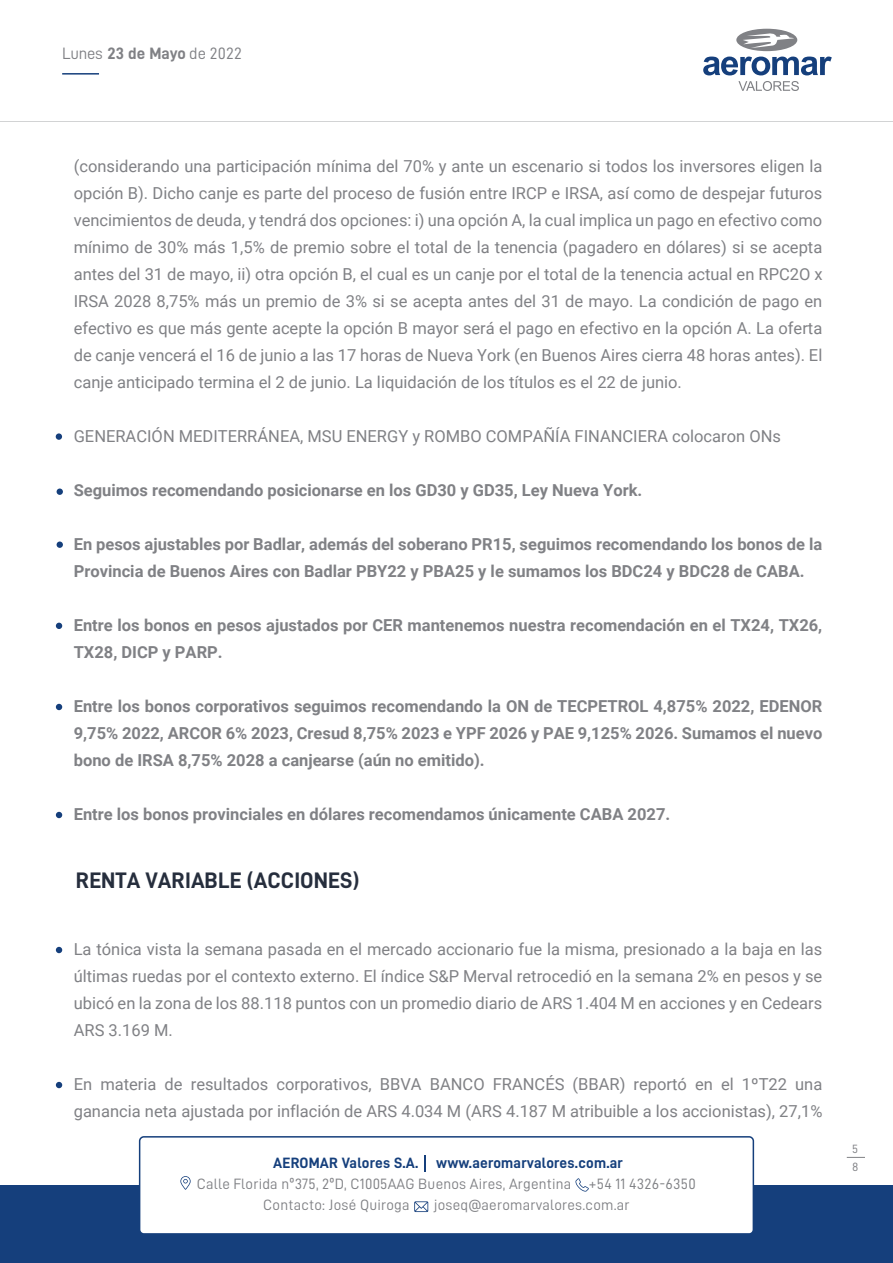
<style>
.page{position:relative;width:893px;height:1263px;background:#fff}
.page>*{position:absolute;margin:0;border:0;box-sizing:border-box;transform-origin:0 0}
.t1{font:22.5px "D DIN Bold";color:#262e3d}
.t2{font:16.5px/27px "Roboto";color:#808185;text-align:justify}
.t3{font:700 16.5px/27px "Roboto";color:#808185}
.t4{font:16.5px "D DIN";letter-spacing:-.005em;color:#808185}
.t5{font:15px/21px "D DIN";letter-spacing:.015em;color:#808185}
.t6{font:15px "D DIN Bold";letter-spacing:.015em;color:#153f7c}
.t7{font:12px "D DIN";color:#808185}
.s1{font-family:"D DIN Bold"}
</style>
<div class="page">
<div style="left:57px;top:488px;width:6px;height:7px;background:#153f7c;border-radius:50%"></div>
<div style="left:57px;top:541px;width:6px;height:7px;background:#153f7c;border-radius:50%"></div>
<svg style="left:56px;top:623px;width:6px;height:6px"></svg>
<svg style="left:56px;top:704px;width:6px;height:6px"></svg>
<svg style="left:56px;top:812px;width:6px;height:6px"></svg>
<svg style="left:56px;top:1082px;width:6px;height:6px"></svg>
<svg style="left:56px;top:947px;width:6px;height:6px"></svg>
<div style="left:56px;top:433px;width:6px;height:7px;background:#153f7c;border-radius:50%"></div>
<hr style="left:62px;top:73px;width:37px;height:2px;background:#153f7c">
<svg style="left:847px;top:1157px;width:18px;height:1px"></svg>
<hr style="left:0;top:121px;width:893px;height:1px;background:#808185">
<svg style="left:703px;top:57px;width:129px;height:18px"></svg>
<svg style="left:738px;top:81px;width:61px;height:10px"></svg>
<div style="left:736px;top:29px;width:61px;height:22px;background:#808185;border-radius:50%"></div>
<svg style="left:743px;top:33px;width:51px;height:15px"></svg>
<div style="left:0;top:1185px;width:893px;height:78px;background:#153f7c"></div>
<div style="left:140px;top:1137px;width:613px;height:97px;background:#fff;border-radius:4px"></div>
<div style="left:139px;top:1136px;width:615px;height:99px;border:2px solid #153f7c;border-radius:4px"></div>
<svg style="left:425px;top:1155px;width:1px;height:17px"></svg>
<svg style="left:414px;top:1201px;width:14px;height:11px"></svg>
<svg style="left:575px;top:1178px;width:14px;height:13px"></svg>
<svg style="left:180px;top:1176px;width:11px;height:14px"></svg>
<p class="t4" style="left:62px;top:45px;width:181px">Lunes <span class="s1">23 de Mayo</span> de 2022</p>
<p class="t2" style="left:74px;top:152px;width:750px">(considerando una participación mínima del 70% y ante un escenario si todos los inversores eligen la opción B). Dicho canje es parte del proceso de fusión entre IRCP e IRSA, así como de despejar futuros vencimientos de deuda, y tendrá dos opciones: i) una opción A, la cual implica un pago en efectivo como mínimo de 30% más 1,5% de premio sobre el total de la tenencia (pagadero en dólares) si se acepta antes del 31 de mayo, ii) otra opción B, el cual es un canje por el total de la tenencia actual en RPC2O x IRSA 2028 8,75% más un premio de 3% si se acepta antes del 31 de mayo. La condición de pago en efectivo es que más gente acepte la opción B mayor será el pago en efectivo en la opción A. La oferta de canje vencerá el 16 de junio a las 17 horas de Nueva York (en Buenos Aires cierra 48 horas antes). El canje anticipado termina el 2 de junio. La liquidación de los títulos es el 22 de junio.</p>
<p class="t2" style="left:74px;top:422px;width:709px">GENERACIÓN MEDITERRÁNEA, MSU ENERGY y ROMBO COMPAÑÍA FINANCIERA colocaron ONs</p>
<p class="t3" style="left:74px;top:476px;width:570px">Seguimos recomendando posicionarse en los GD30 y GD35, Ley Nueva York.</p>
<p class="t3" style="left:74px;top:530px;width:750px">En pesos ajustables por Badlar, además del soberano PR15, seguimos recomendando los bonos de la<br>Provincia de Buenos Aires con Badlar PBY22 y PBA25 y le sumamos los BDC24 y BDC28 de CABA.</p>
<p class="t3" style="left:74px;top:611px;width:750px">Entre los bonos en pesos ajustados por CER mantenemos nuestra recomendación en el TX24, TX26,<br>TX28, DICP y PARP.</p>
<p class="t3" style="left:74px;top:692px;width:750px;text-align:justify">Entre los bonos corporativos seguimos recomendando la ON de TECPETROL 4,875% 2022, EDENOR 9,75% 2022, ARCOR 6% 2023, Cresud 8,75% 2023 e YPF 2026 y PAE 9,125% 2026. Sumamos el nuevo bono de IRSA 8,75% 2028 a canjearse (aún no emitido).</p>
<p class="t3" style="left:74px;top:800px;width:598px">Entre los bonos provinciales en dólares recomendamos únicamente CABA 2027.</p>
<h1 class="t1" style="left:76px;top:868px;width:285px">RENTA VARIABLE (ACCIONES)</h1>
<p class="t2" style="left:74px;top:935px;width:750px">La tónica vista la semana pasada en el mercado accionario fue la misma, presionado a la baja en las últimas ruedas por el contexto externo. El índice S&amp;P Merval retrocedió en la semana 2% en pesos y se ubicó en la zona de los 88.118 puntos con un promedio diario de ARS 1.404 M en acciones y en Cedears ARS 3.169 M.</p>
<p class="t2" style="left:74px;top:1070px;width:750px">En materia de resultados corporativos, BBVA BANCO FRANCÉS (BBAR) reportó en el 1ºT22 una ganancia neta ajustada por inflación de ARS 4.034 M (ARS 4.187 M atribuible a los accionistas), 27,1%</p>
<p class="t7" style="left:852px;top:1142px;width:7px">5</p>
<p class="t6" style="left:273px;top:1154px;width:351px">AEROMAR Valores S.A. www.aeromarvalores.com.ar</p>
<p class="t7" style="left:852px;top:1160px;width:8px">8</p>
<p class="t5" style="left:263px;top:1173px;width:434px;text-indent:-66px">Calle Florida nº375, 2ºD, C1005AAG Buenos Aires, Argentina +54 11 4326-6350<br>Contacto: José Quiroga</p>
<p class="t5" style="left:434px;top:1194px;width:197px">joseq@aeromarvalores.com.ar</p>
</div>
